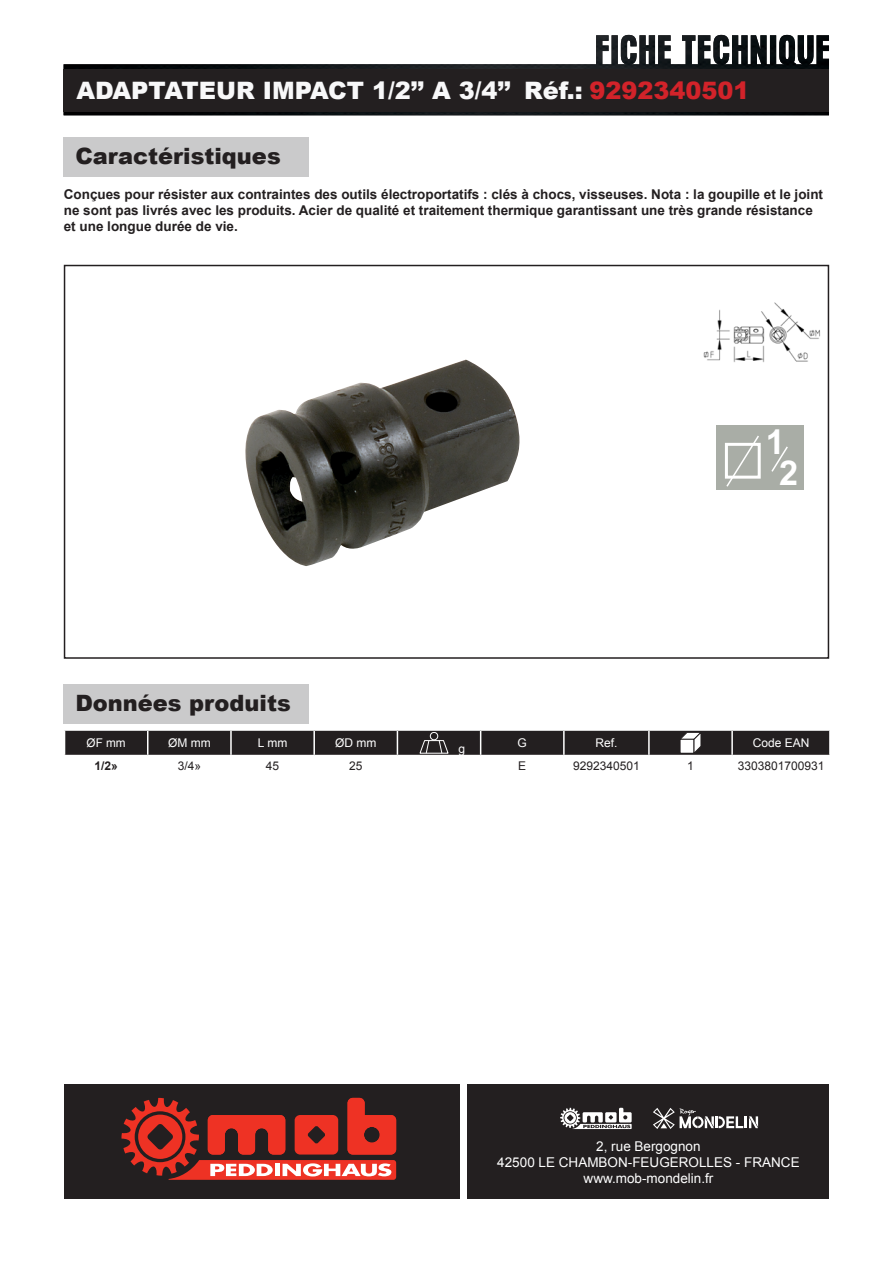
<style>
.page{position:relative;width:893px;height:1263px;background:#fff}
.page>*{position:absolute;margin:0;border:0;box-sizing:border-box;transform-origin:0 0}
.t1{font:700 34.2px/31.2px "Arial";color:#fff;text-align:center}
.t2{font:900 24px "Arial";color:#f8f8f9}
.t3{font:900 22.5px "Arial";color:#231f20}
.t4{font:700 13.5px/16.2px "Arial";color:#231f20}
.t5{font:13.5px/16.4px "Arial";color:#fff;text-align:center}
.t6{font:12px "Arial";color:#231f20}
.t7{font:12px "Arial";color:#fff}
.t8{font:700 12px "Arial";color:#231f20}
.s1{color:#d2232a}
</style>
<div class="page">
<img style="left:64px;top:35px;width:765px;height:80px">
<div style="left:64px;top:1084px;width:395px;height:115px;background:#231f20"></div>
<div style="left:468px;top:1084px;width:361px;height:115px;background:#231f20"></div>
<svg style="left:560px;top:1108px;width:72px;height:21px"></svg>
<svg style="left:653px;top:1108px;width:105px;height:21px"></svg>
<div style="left:64px;top:69px;width:765px;height:43px;background:#231f20"></div>
<div style="left:64px;top:137px;width:245px;height:40px;background:#cacacb"></div>
<div style="left:64px;top:265px;width:765px;height:394px;border:2px solid #231f20"></div>
<div style="left:64px;top:684px;width:245px;height:39px;background:#cacacb"></div>
<svg style="left:64px;top:730px;width:766px;height:26px;background:#3c3839"></svg>
<img style="left:245px;top:360px;width:275px;height:206px">
<img style="left:703px;top:302px;width:117px;height:61px">
<div style="left:717px;top:425px;width:87px;height:65px;background:#a9ada6"></div>
<svg style="left:725px;top:436px;width:63px;height:51px"></svg>
<svg style="left:121px;top:1098px;width:275px;height:82px"></svg>
<h2 class="t2" style="left:76px;top:73px;width:675px">ADAPTATEUR IMPACT 1/2’’ A 3/4’’ Réf.: <span class="s1">9292340501</span></h2>
<h3 class="t3" style="left:75px;top:140px;width:207px">Caractéristiques</h3>
<p class="t4" style="left:64px;top:186px;width:761px">Conçues pour résister aux contraintes des outils électroportatifs : clés à chocs, visseuses. Nota : la goupille et le joint ne sont pas livrés avec les produits. Acier de qualité et traitement thermique garantissant une très grande résistance et une longue durée de vie.</p>
<h1 class="t1" style="left:766px;top:430px;width:34px">1<br>2</h1>
<h3 class="t3" style="left:75px;top:686px;width:217px">Données produits</h3>
<p class="t7" style="left:87px;top:735px;width:41px">ØF mm</p>
<p class="t7" style="left:168px;top:735px;width:44px">ØM mm</p>
<p class="t7" style="left:258px;top:735px;width:31px">L mm</p>
<p class="t7" style="left:335px;top:735px;width:43px">ØD mm</p>
<p class="t7" style="left:459px;top:741px;width:8px">g</p>
<p class="t7" style="left:518px;top:735px;width:11px">G</p>
<p class="t7" style="left:595px;top:735px;width:24px">Ref.</p>
<p class="t7" style="left:753px;top:735px;width:58px">Code EAN</p>
<p class="t8" style="left:94px;top:758px;width:25px">1/2»</p>
<p class="t6" style="left:178px;top:758px;width:25px">3/4»</p>
<p class="t6" style="left:266px;top:758px;width:15px">45</p>
<p class="t6" style="left:349px;top:758px;width:15px">25</p>
<p class="t6" style="left:518px;top:758px;width:10px">E</p>
<p class="t6" style="left:573px;top:758px;width:68px">9292340501</p>
<p class="t6" style="left:687px;top:758px;width:8px">1</p>
<p class="t6" style="left:738px;top:758px;width:88px">3303801700931</p>
<p class="t5" style="left:497px;top:1138px;width:304px">2, rue Bergognon<br>42500 LE CHAMBON-FEUGEROLLES - FRANCE www.mob-mondelin.fr</p>
</div>
